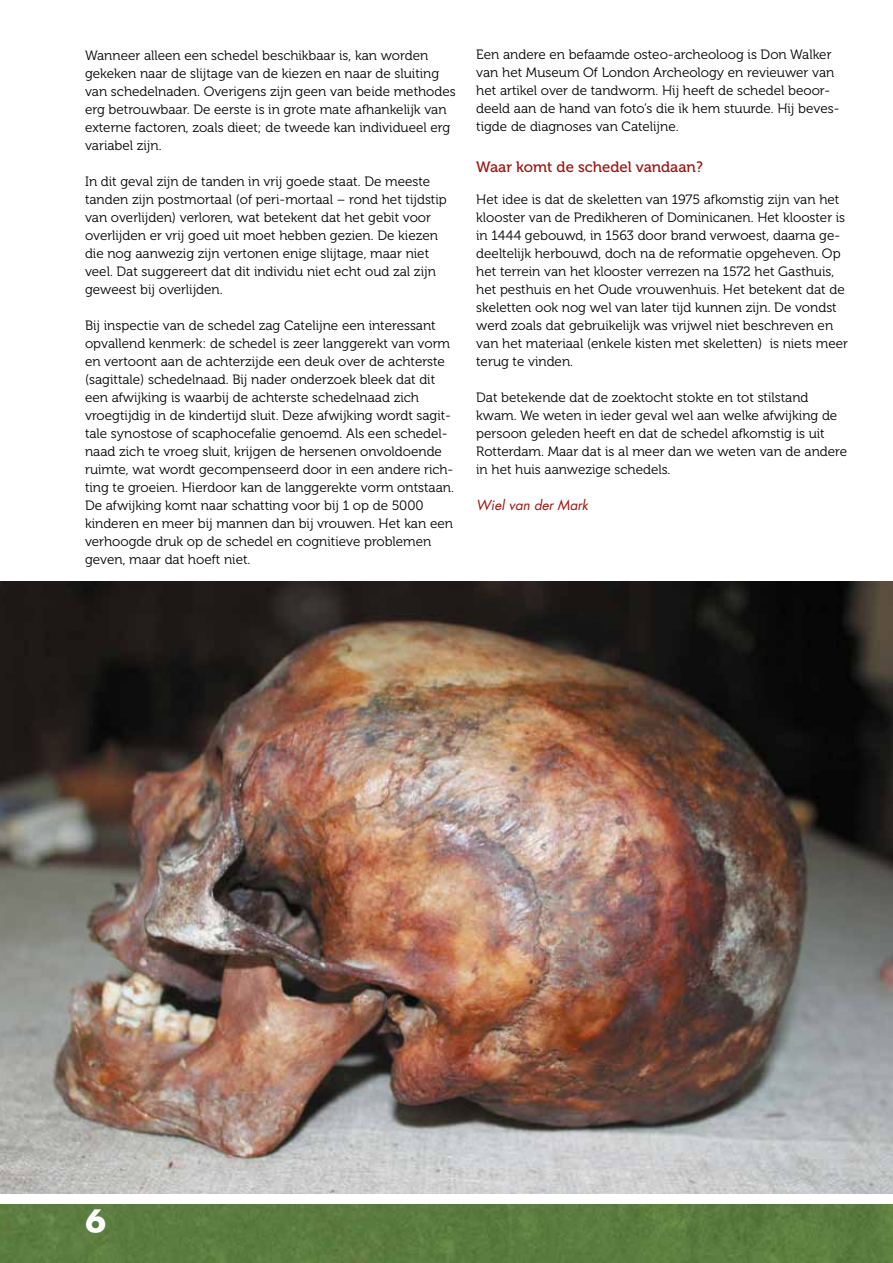
<style>
.page{position:relative;width:893px;height:1263px;background:#fff}
.page>*{position:absolute;margin:0;border:0;box-sizing:border-box;transform-origin:0 0}
.t1{font:700 30px "Futura";color:#fff}
.t2{font:15px "Museo 500";color:#9c130e}
.t3{font:13.5px/18px "Museo 300";color:#000}
.t4{font:italic 13.5px "Futura";color:#9c130e}
</style>
<div class="page">
<div style="left:0;top:1204px;width:893px;height:59px;background:#5b7d3f"></div>
<img style="left:0;top:582px;width:893px;height:612px">
<p class="t3" style="left:85px;top:46px;width:372px">Wanneer alleen een schedel beschikbaar is, kan worden gekeken naar de slijtage van de kiezen en naar de sluiting van schedelnaden. Overigens zijn geen van beide methodes erg betrouwbaar. De eerste is in grote mate afhankelijk van externe factoren, zoals dieet; de tweede kan individueel erg variabel zijn.</p>
<p class="t3" style="left:85px;top:172px;width:363px">In dit geval zijn de tanden in vrij goede staat. De meeste tanden zijn postmortaal (of peri-mortaal – rond het tijdstip van overlijden) verloren, wat betekent dat het gebit voor overlijden er vrij goed uit moet hebben gezien. De kiezen die nog aanwezig zijn vertonen enige slijtage, maar niet veel. Dat suggereert dat dit individu niet echt oud zal zijn geweest bij overlijden.</p>
<p class="t3" style="left:85px;top:316px;width:370px">Bij inspectie van de schedel zag Catelijne een interessant opvallend kenmerk: de schedel is zeer langgerekt van vorm en vertoont aan de achterzijde een deuk over de achterste (sagittale) schedelnaad. Bij nader onderzoek bleek dat dit een afwijking is waarbij de achterste schedelnaad zich vroegtijdig in de kindertijd sluit. Deze afwijking wordt sagit&shy;tale synostose of scaphocefalie genoemd. Als een schedel&shy;naad zich te vroeg sluit, krijgen de hersenen onvoldoende ruimte, wat wordt gecompenseerd door in een andere rich&shy;ting te groeien. Hierdoor kan de langgerekte vorm ontstaan.<br>De afwijking komt naar schatting voor bij 1 op de 5000 kinderen en meer bij mannen dan bij vrouwen. Het kan een verhoogde druk op de schedel en cognitieve problemen geven, maar dat hoeft niet.</p>
<p class="t3" style="left:476px;top:46px;width:365px">Een andere en befaamde osteo-archeoloog is Don Walker van het Museum Of London Archeology en revieuwer van het artikel over de tandworm. Hij heeft de schedel beoor&shy;deeld aan de hand van foto’s die ik hem stuurde. Hij beves&shy;tigde de diagnoses van Catelijne.</p>
<p class="t2" style="left:476px;top:159px;width:228px">Waar komt de schedel vandaan?</p>
<p class="t3" style="left:476px;top:190px;width:373px">Het idee is dat de skeletten van 1975 afkomstig zijn van het klooster van de Predikheren of Dominicanen. Het klooster is in 1444 gebouwd, in 1563 door brand verwoest, daarna ge&shy;deeltelijk herbouwd, doch na de reformatie opgeheven. Op het terrein van het klooster verrezen na 1572 het Gasthuis, het pesthuis en het Oude vrouwenhuis. Het betekent dat de skeletten ook nog wel van later tijd kunnen zijn. De vondst werd zoals dat gebruikelijk was vrijwel niet beschreven en van het materiaal (enkele kisten met skeletten) is niets meer terug te vinden.</p>
<p class="t3" style="left:476px;top:388px;width:373px">Dat betekende dat de zoektocht stokte en tot stilstand kwam. We weten in ieder geval wel aan welke afwijking de persoon geleden heeft en dat de schedel afkomstig is uit Rotterdam. Maar dat is al meer dan we weten van de andere in het huis aanwezige schedels.</p>
<p class="t4" style="left:476px;top:495px;width:114px">Wiel van der Mark</p>
<h1 class="t1" style="left:85px;top:1200px;width:22px">6</h1>
</div>
